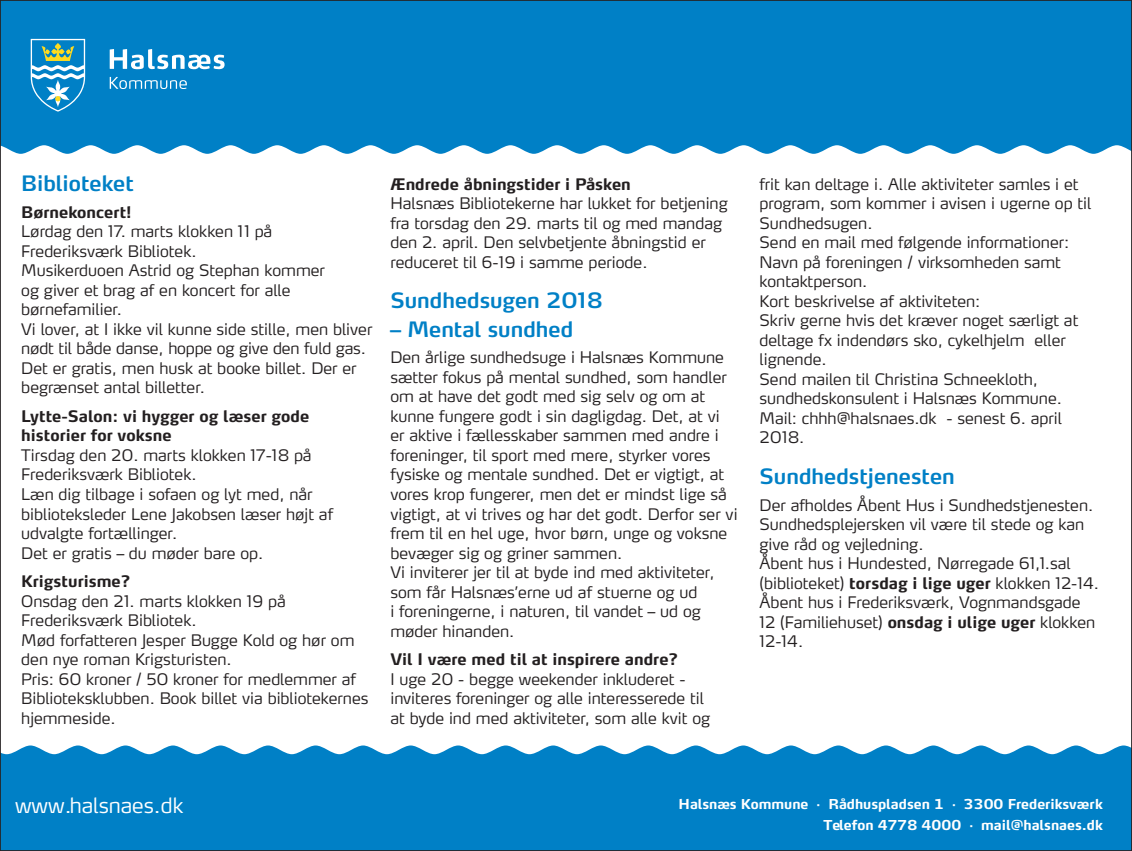
<style>
.page{position:relative;width:1132px;height:851px;background:#fff}
.page>*{position:absolute;margin:0;border:0;box-sizing:border-box;transform-origin:0 0}
.t1{font:600 21px "Max LF";color:#0080c6}
.t2{font:300 20.85px "Max TF";color:#fff}
.t3{font:300 15.75px/19.5px "Max LF";color:#231f20}
.t4{font:700 15.75px/19.5px "Max LF";color:#231f20}
.t5{font:700 13.5px/21px "Max TF";color:#fff;text-align:right}
.s1{font-weight:700}
</style>
<div class="page">
<div style="left:0;top:742px;width:1131px;height:108px;background:#0080c6"></div>
<svg style="left:2px;top:742px;width:1127px;height:12px"></svg>
<div style="left:0;top:0;width:1131px;height:156px;background:#0080c6"></div>
<svg style="left:110px;top:49px;width:114px;height:20px"></svg>
<svg style="left:110px;top:77px;width:77px;height:12px"></svg>
<svg style="left:31px;top:39px;width:54px;height:73px"></svg>
<svg style="left:2px;top:145px;width:1127px;height:11px"></svg>
<h1 class="t1" style="left:21px;top:170px;width:114px">Biblioteket</h1>
<p class="t4" style="left:21px;top:202px;width:112px">Børnekoncert!</p>
<p class="t3" style="left:21px;top:221px;width:352px">Lørdag den 17. marts klokken 11 på Frederiksværk Bibliotek.<br>Musikerduoen Astrid og Stephan kommer<br>og giver et brag af en koncert for alle børnefamilier.<br>Vi lover, at I ikke vil kunne side stille, men bliver nødt til både danse, hoppe og give den fuld gas.<br>Det er gratis, men husk at booke billet. Der er begrænset antal billetter.</p>
<p class="t4" style="left:21px;top:406px;width:289px">Lytte-Salon: vi hygger og læser gode historier for voksne</p>
<p class="t3" style="left:21px;top:445px;width:313px">Tirsdag den 20. marts klokken 17-18 på Frederiksværk Bibliotek.<br>Læn dig tilbage i sofaen og lyt med, når biblioteksleder Lene Jakobsen læser højt af udvalgte fortællinger.<br>Det er gratis – du møder bare op.</p>
<p class="t4" style="left:21px;top:571px;width:111px">Krigsturisme?</p>
<p class="t3" style="left:21px;top:590px;width:348px">Onsdag den 21. marts klokken 19 på Frederiksværk Bibliotek.<br>Mød forfatteren Jesper Bugge Kold og hør om den nye roman Krigsturisten.<br>Pris: 60 kroner / 50 kroner for medlemmer af Biblioteksklubben. Book billet via bibliotekernes hjemmeside.</p>
<p class="t4" style="left:390px;top:174px;width:242px">Ændrede åbningstider i Påsken</p>
<p class="t3" style="left:390px;top:193px;width:339px">Halsnæs Bibliotekerne har lukket for betjening fra torsdag den 29. marts til og med mandag den 2. april. Den selvbetjente åbningstid er reduceret til 6-19 i samme periode.</p>
<h1 class="t1" style="left:390px;top:287px;width:214px">Sundhedsugen 2018</h1>
<h1 class="t1" style="left:390px;top:315px;width:184px">– Mental sundhed</h1>
<p class="t3" style="left:390px;top:347px;width:348px">Den årlige sundhedsuge i Halsnæs Kommune sætter fokus på mental sundhed, som handler om at have det godt med sig selv og om at kunne fungere godt i sin dagligdag. Det, at vi er aktive i fællesskaber sammen med andre i foreninger, til sport med mere, styrker vores fysiske og mentale sundhed. Det er vigtigt, at vores krop fungerer, men det er mindst lige så vigtigt, at vi trives og har det godt. Derfor ser vi frem til en hel uge, hvor børn, unge og voksne bevæger sig og griner sammen.<br>Vi inviterer jer til at byde ind med aktiviteter, som får Halsnæs’erne ud af stuerne og ud<br>i foreningerne, i naturen, til vandet – ud og møder hinanden.</p>
<p class="t4" style="left:390px;top:649px;width:289px">Vil I være med til at inspirere andre?</p>
<p class="t3" style="left:390px;top:668px;width:321px">I uge 20 - begge weekender inkluderet - inviteres foreninger og alle interesserede til at byde ind med aktiviteter, som alle kvit og</p>
<p class="t3" style="left:759px;top:174px;width:333px">frit kan deltage i. Alle aktiviteter samles i et program, som kommer i avisen i ugerne op til<br>Sundhedsugen.<br>Send en mail med følgende informationer:<br>Navn på foreningen / virksomheden samt kontaktperson.<br>Kort beskrivelse af aktiviteten:<br>Skriv gerne hvis det kræver noget særligt at deltage fx indendørs sko, cykelhjelm eller lignende.<br>Send mailen til Christina Schneekloth, sundhedskonsulent i Halsnæs Kommune.<br>Mail: chhh@halsnaes.dk - senest 6. april<br>2018.</p>
<h1 class="t1" style="left:759px;top:463px;width:196px">Sundhedstjenesten</h1>
<p class="t3" style="left:759px;top:495px;width:341px">Der afholdes Åbent Hus i Sundhedstjenesten.<br>Sundhedsplejersken vil være til stede og kan give råd og vejledning.<br>Åbent hus i Hundested, Nørregade 61,1.sal (biblioteket) <span class="s1">torsdag i lige uger</span> klokken 12-14.<br>Åbent hus i Frederiksværk, Vognmandsgade 12 (Familiehuset) <span class="s1">onsdag i ulige uger</span> klokken 12-14.</p>
<h2 class="t2" style="left:15px;top:791px;width:170px">www.halsnaes.dk</h2>
<p class="t5" style="left:678px;top:792px;width:426px">Halsnæs Kommune · Rådhuspladsen 1 · 3300 Frederiksværk<br>Telefon 4778 4000 · mail@halsnaes.dk</p>
</div>
